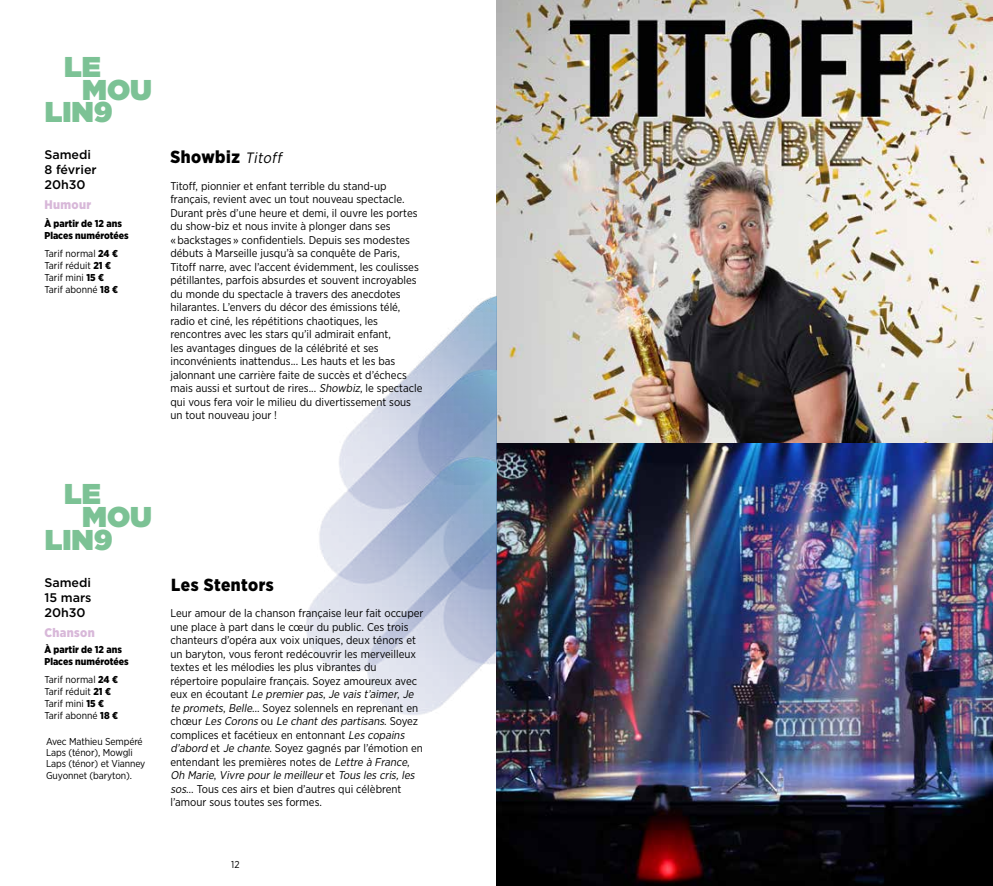
<style>
.page{position:relative;width:993px;height:886px;background:#fff}
.page>*{position:absolute;margin:0;border:0;box-sizing:border-box;transform-origin:0 0}
.t1{font:900 28.62px "Gotham";color:#7cc295}
.t2{font:900 17.5px "Gotham Narrow";letter-spacing:.03em;color:#000}
.t3{font:500 12.5px/15px "Gotham";color:#000}
.t4{font:900 12.5px "Gotham Narrow";letter-spacing:.03em;color:#d8b8d9}
.t5{font:11.25px/13.5px "Gotham Narrow";color:#000}
.t6{font:10px/12px "Gotham Narrow";letter-spacing:-.01em;color:#000}
.t7{font:900 10px/12px "Gotham Narrow";color:#000}
.s1{font-weight:400;font-style:italic;font-size:15px}
.s2{font-style:italic}
.s3{font-weight:900}
</style>
<div class="page">
<img style="left:496px;top:0;width:496px;height:886px">
<img style="left:306px;top:296px;width:190px;height:419px">
<h1 class="t1" style="left:64px;top:46px;width:38px">LE</h1>
<h1 class="t1" style="left:82px;top:69px;width:71px">MOU</h1>
<h1 class="t1" style="left:45px;top:91px;width:69px">LIN9</h1>
<p class="t3" style="left:44px;top:147px;width:54px">Samedi<br>8 février<br>20h30</p>
<h2 class="t2" style="left:170px;top:145px;width:116px">Showbiz <span class="s1">Titoff</span></h2>
<p class="t5" style="left:170px;top:179px;width:254px">Titoff, pionnier et enfant terrible du stand-up français, revient avec un tout nouveau spectacle.<br>Durant près d’une heure et demi, il ouvre les portes du show-biz et nous invite à plonger dans ses<br>« backstages » confidentiels. Depuis ses modestes débuts à Marseille jusqu’à sa conquête de Paris, Titoff narre, avec l’accent évidemment, les coulisses pétillantes, parfois absurdes et souvent incroyables du monde du spectacle à travers des anecdotes hilarantes. L’envers du décor des émissions télé, radio et ciné, les répétitions chaotiques, les rencontres avec les stars qu’il admirait enfant,<br>les avantages dingues de la célébrité et ses inconvénients inattendus... Les hauts et les bas jalonnant une carrière faite de succès et d’échecs mais aussi et surtout de rires... <span class="s2">Showbiz</span>, le spectacle qui vous fera voir le milieu du divertissement sous un tout nouveau jour !</p>
<p class="t4" style="left:44px;top:196px;width:48px">Humour</p>
<p class="t7" style="left:44px;top:218px;width:86px">À partir de 12 ans<br>Places numérotées</p>
<p class="t6" style="left:44px;top:247px;width:75px">Tarif normal <span class="s3">24 €<br></span>Tarif réduit <span class="s3">21 €<br></span>Tarif mini <span class="s3">15 €<br></span>Tarif abonné <span class="s3">18 €</span></p>
<h1 class="t1" style="left:64px;top:474px;width:38px">LE</h1>
<h1 class="t1" style="left:82px;top:496px;width:71px">MOU</h1>
<h1 class="t1" style="left:45px;top:519px;width:69px">LIN9</h1>
<p class="t3" style="left:44px;top:574px;width:49px;text-align:justify">Samedi 15 mars 20h30</p>
<p class="t4" style="left:44px;top:624px;width:52px">Chanson</p>
<p class="t6" style="left:44px;top:673px;width:75px">Tarif normal <span class="s3">24 €<br></span>Tarif réduit <span class="s3">21 €<br></span>Tarif mini <span class="s3">15 €<br></span>Tarif abonné <span class="s3">18 €</span></p>
<p class="t7" style="left:44px;top:644px;width:86px">À partir de 12 ans<br>Places numérotées</p>
<p class="t6" style="left:46px;top:735px;width:101px;line-height:11.2px">Avec Mathieu Sempéré<br>Laps (ténor), Mowgli<br>Laps (ténor) et Vianney<br>Guyonnet (baryton).</p>
<h2 class="t2" style="left:171px;top:573px;width:104px">Les Stentors</h2>
<p class="t5" style="left:170px;top:606px;width:254px">Leur amour de la chanson française leur fait occuper une place à part dans le cœur du public. Ces trois chanteurs d’opéra aux voix uniques, deux ténors et un baryton, vous feront redécouvrir les merveilleux textes et les mélodies les plus vibrantes du répertoire populaire français. Soyez amoureux avec e u x e n é c o u t a n t <span class="s2">Le premierpas</span>, <span class="s2">Je vais t’aimer</span>, <span class="s2">Je te promets</span>, <span class="s2">Belle</span>… Soyez solennels en reprenant en c h œ u r <span class="s2">Les Corons</span> o u <span class="s2">Le chantdes partisans</span>. S o y e z complices et facétieux en entonnant <span class="s2">Les copains d’abord</span> et <span class="s2">Je chante</span>. Soyez gagnés par l’émotion en entendant les premières notes de <span class="s2">Lettre à France</span>, <span class="s2">Oh Marie</span>, <span class="s2">Vivre pourle meilleur</span>e t <span class="s2">Tous les cris,les sos</span>… Tous ces airs et bien d’autres qui célèbrent l’amour sous toutes ses formes.</p>
<p class="t6" style="left:231px;top:858px;width:10px">12</p>
</div>
